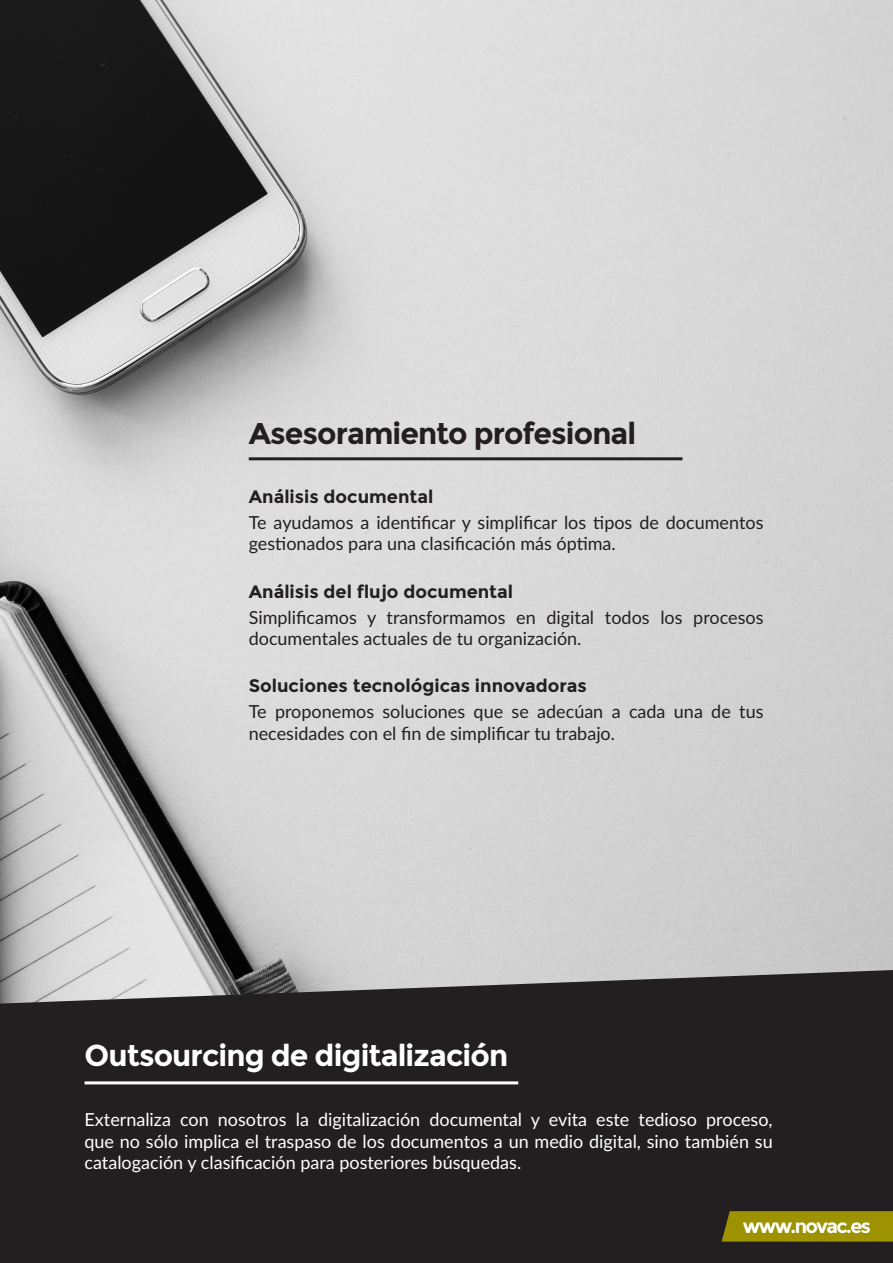
<style>
.page{position:relative;width:893px;height:1263px;background:#fff}
.page>*{position:absolute;margin:0;border:0;box-sizing:border-box;transform-origin:0 0}
.t1{font:700 30px "Montserrat";letter-spacing:-.03em;color:#fff}
.t2{font:700 30px "Montserrat";letter-spacing:-.03em;color:#231f20}
.t3{font:700 19.5px "Montserrat";letter-spacing:-.075em;color:#fff}
.t4{font:18px/21.6px "Lato";color:#231f20}
.t5{font:18px/21.6px "Lato";color:#fff;text-align:justify}
.t6{font:700 18px "Montserrat";color:#231f20}
</style>
<div class="page">
<img style="left:0;top:0;width:893px;height:970px">
<div style="left:0;top:970px;width:893px;height:293px;background:#231f20"></div>
<hr style="left:249px;top:457px;width:433px;height:3px;background:#231f20">
<hr style="left:85px;top:1081px;width:433px;height:3px;background:#fff">
<div style="left:722px;top:1211px;width:171px;height:30px;background:#9d9200"></div>
<p class="t2" style="left:249px;top:415px;width:389px">Asesoramiento profesional</p>
<p class="t6" style="left:249px;top:486px;width:186px">Análisis documental</p>
<p class="t4" style="left:249px;top:511px;width:516px">Te ayudamos a identificar y simplificar los tipos de documentos gestionados para una clasificación más óptima.</p>
<p class="t6" style="left:249px;top:581px;width:266px">Análisis del flujo documental</p>
<p class="t4" style="left:249px;top:605px;width:516px">Simplificamos y transformamos en digital todos los procesos documentales actuales de tu organización.</p>
<p class="t6" style="left:249px;top:675px;width:340px">Soluciones tecnológicas innovadoras</p>
<p class="t4" style="left:249px;top:700px;width:516px">Te proponemos soluciones que se adecúan a cada una de tus necesidades con el fin de simplificar tu trabajo.</p>
<p class="t1" style="left:85px;top:1037px;width:425px">Outsourcing de digitalización</p>
<p class="t5" style="left:85px;top:1108px;width:690px">Externaliza con nosotros la digitalización documental y evita este tedioso proceso, que no sólo implica el traspaso de los documentos a un medio digital, sino también su catalogación y clasificación para posteriores búsquedas.</p>
<p class="t3" style="left:743px;top:1214px;width:130px">www.novac.es</p>
</div>
